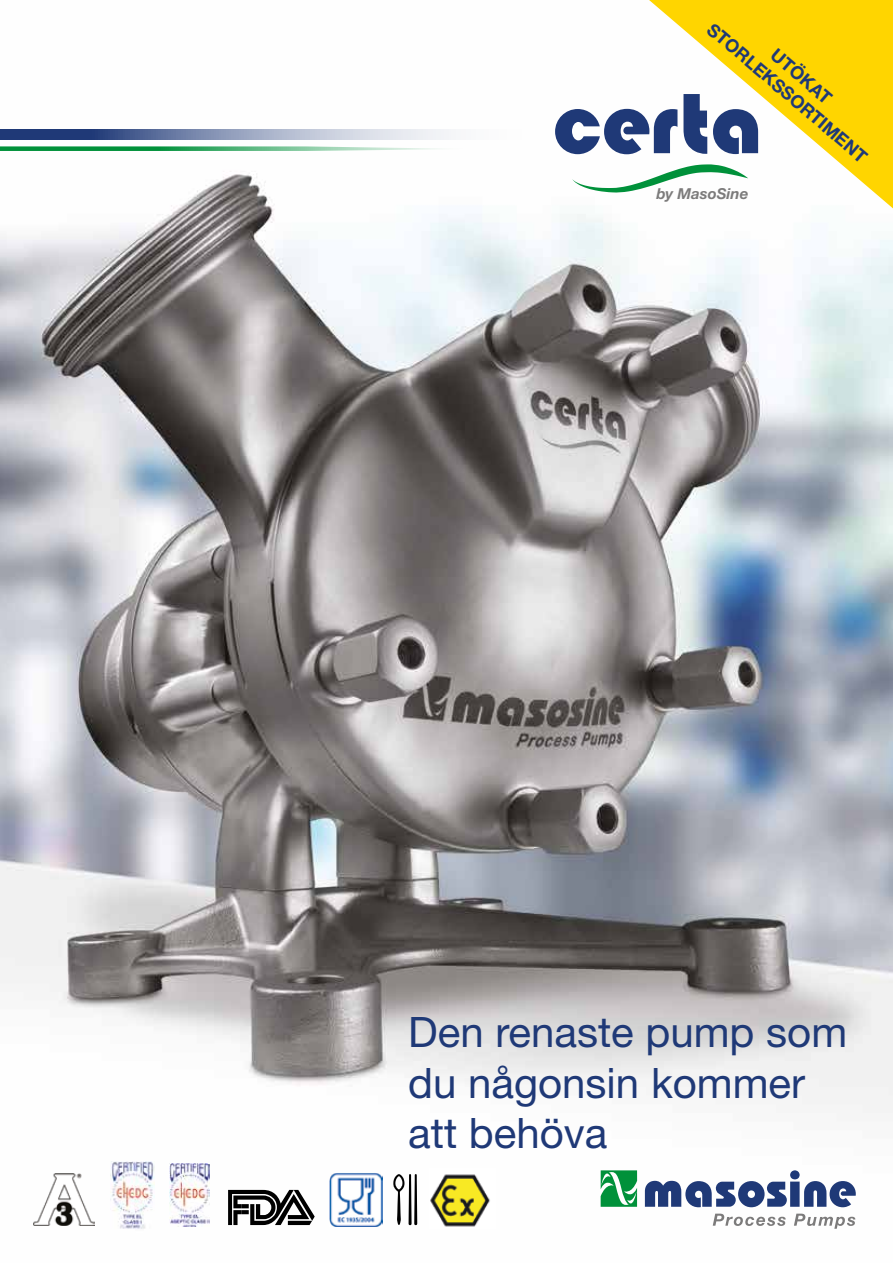
<style>
.page{position:relative;width:893px;height:1263px;background:#fff}
.page>*{position:absolute;margin:0;border:0;box-sizing:border-box;transform-origin:0 0}
.t1{font:42px/50.4px "Helvetica Neue LT Std";color:#1f3977}
.t2{font:700 18px/21.6px "Helvetica Neue LT Std";color:#1f3977;text-align:center}
.t3{font:italic 700 15.15px "Helvetica Neue LT Std";color:#7c7b7b}
</style>
<div class="page">
<img style="left:0;top:108px;width:893px;height:1119px">
<svg style="left:0;top:129px;width:555px;height:10px"></svg>
<svg style="left:0;top:146px;width:472px;height:5px"></svg>
<svg style="left:713px;top:1213px;width:73px;height:13px"></svg>
<svg style="left:794px;top:1213px;width:61px;height:16px"></svg>
<svg style="left:645px;top:1170px;width:211px;height:37px"></svg>
<svg style="left:601px;top:1165px;width:36px;height:47px"></svg>
<svg style="left:649px;top:0;width:244px;height:208px;fill:#ffd500"></svg>
<svg style="left:683px;top:94px;width:24px;height:60px"></svg>
<svg style="left:713px;top:109px;width:45px;height:45px"></svg>
<svg style="left:555px;top:109px;width:122px;height:45px"></svg>
<svg style="left:572px;top:164px;width:176px;height:29px"></svg>
<img style="left:111px;top:1161px;width:44px;height:68px">
<img style="left:329px;top:1173px;width:53px;height:53px">
<img style="left:34px;top:1173px;width:60px;height:52px">
<svg style="left:228px;top:1190px;width:87px;height:35px"></svg>
<img style="left:169px;top:1163px;width:40px;height:64px">
<img style="left:430px;top:1168px;width:66px;height:59px">
<svg style="left:393px;top:1174px;width:24px;height:52px"></svg>
<p class="t2" style="left:730px;top:2px;width:205px;rotate:40deg">UTÖKAT<br>STORLEKSSORTIMENT</p>
<p class="t3" style="left:656px;top:184px;width:94px">by MasoSine</p>
<p class="t1" style="left:408px;top:1007px;width:440px">Den renaste pump som du någonsin kommer att behöva</p>
</div>
